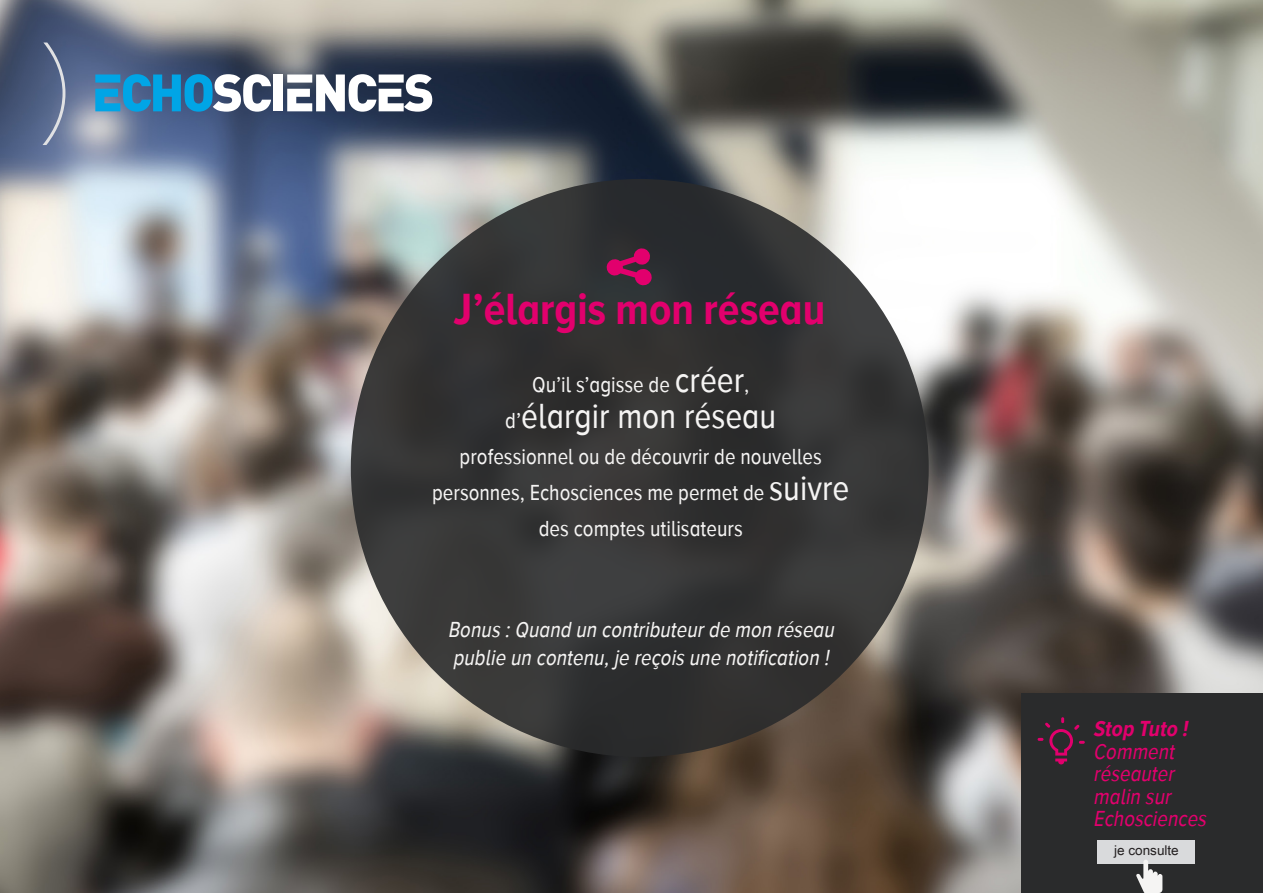
<style>
.page{position:relative;width:1263px;height:893px;background:#fff}
.page>*{position:absolute;margin:0;border:0;box-sizing:border-box;transform-origin:0 0}
.t1{font:700 45px "Proxima Nova A Cond";color:#e2006d}
.t2{font:36px "Proxima Nova A Cond";color:#f5f4f3}
.t3{font:22.5px "Proxima Nova A Cond";color:#f5f4f3}
.t4{font:italic 22.5px "Proxima Nova A Cond";color:#f5f4f3}
.t5{font:italic 22.5px "Proxima Nova A Cond";color:#e2006d}
.t6{font:italic 700 22.5px "Proxima Nova A Cond";color:#e2006d}
.t7{font:13.5px "Arial Unicode MS";color:#231f20}
.s1{font-size:36px}
.s2{font-size:22.5px}
</style>
<div class="page">
<img style="left:0;top:0;width:1263px;height:893px">
<div style="left:351px;top:179px;width:578px;height:578px;background:#333334;border-radius:50%"></div>
<div style="left:273px;top:75px;width:9px;height:36px;background:#fff"></div>
<svg style="left:95px;top:74px;width:176px;height:38px"></svg>
<svg style="left:287px;top:74px;width:145px;height:38px"></svg>
<svg style="left:43px;top:43px;width:22px;height:102px;background:#697897"></svg>
<svg style="left:606px;top:247px;width:47px;height:39px"></svg>
<div style="left:1022px;top:694px;width:241px;height:199px;background:#2a2b2c"></div>
<svg style="left:1037px;top:717px;width:48px;height:47px"></svg>
<div style="left:1097px;top:840px;width:98px;height:24px;background:#d9dadc"></div>
<svg style="left:1136px;top:860px;width:26px;height:33px"></svg>
<p class="t1" style="left:453px;top:284px;width:373px">J’élargis mon réseau</p>
<p class="t3" style="left:532px;top:372px;width:219px">Qu’il s’agisse de <span class="s1">créer</span>,</p>
<p class="t2" style="left:505px;top:397px;width:272px"><span class="s2">d’</span>élargir mon réseau</p>
<p class="t3" style="left:460px;top:444px;width:364px">professionnel ou de découvrir de nouvelles</p>
<p class="t3" style="left:432px;top:480px;width:419px">personnes, Echosciences me permet de <span class="s1">suivre</span></p>
<p class="t3" style="left:539px;top:516px;width:205px">des comptes utilisateurs</p>
<p class="t4" style="left:448px;top:617px;width:392px">Bonus :Quand un contributeurde mon réseau</p>
<p class="t4" style="left:453px;top:645px;width:382px">publie un contenu,je reçois une notification !</p>
<p class="t6" style="left:1093px;top:716px;width:100px">Stop Tuto !</p>
<p class="t5" style="left:1093px;top:739px;width:87px">Comment</p>
<p class="t5" style="left:1093px;top:761px;width:86px">réseauter</p>
<p class="t5" style="left:1093px;top:784px;width:83px">malin sur</p>
<p class="t5" style="left:1093px;top:806px;width:118px">Echosciences</p>
<p class="t7" style="left:1114px;top:840px;width:66px">je consulte</p>
</div>
